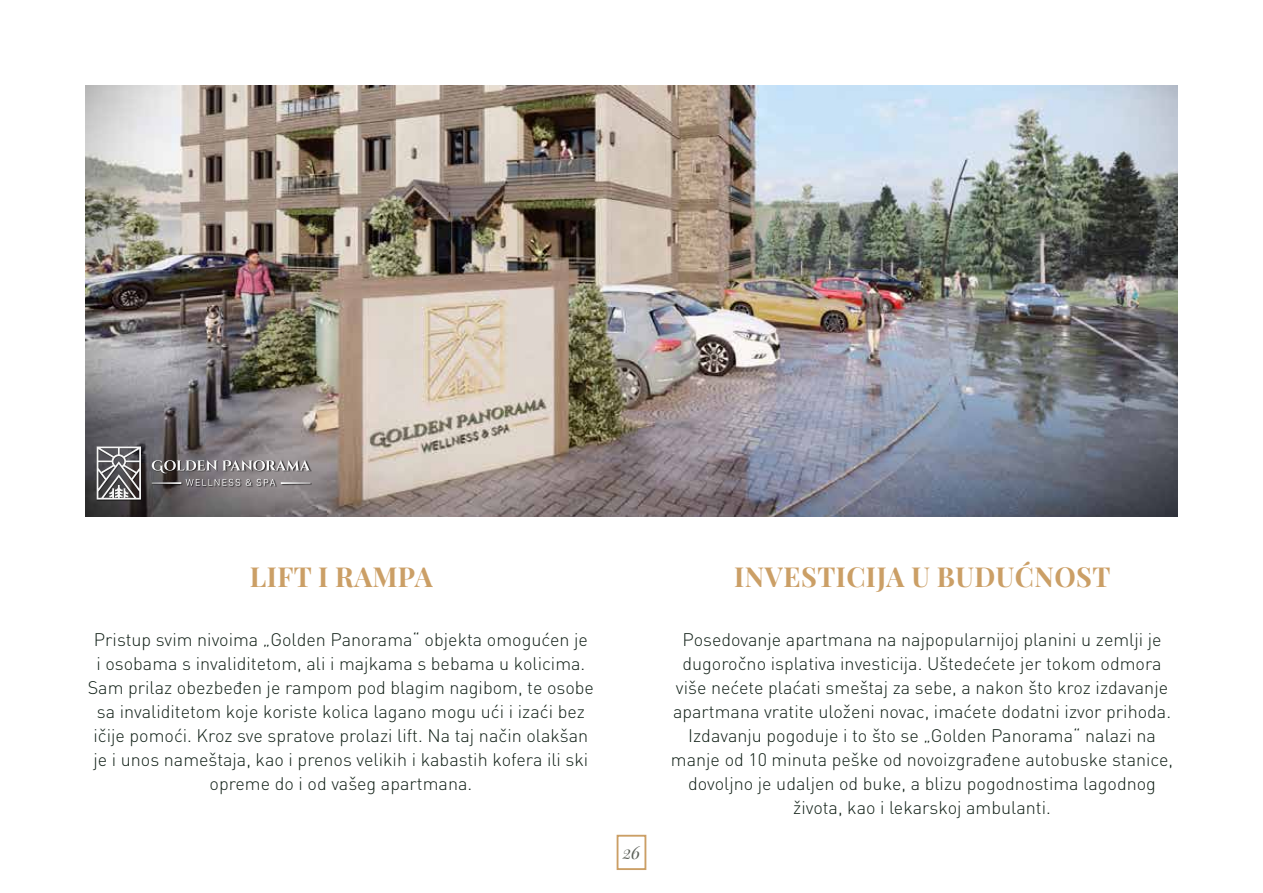
<style>
.page{position:relative;width:1263px;height:893px;background:#fff}
.page>*{position:absolute;margin:0;border:0;box-sizing:border-box;transform-origin:0 0}
.t1{font:27px "Playfair Display";letter-spacing:.02em;color:#cb9f66}
.t2{font:300 18px/24px "DIN Pro";color:#122118;text-align:center}
.t3{font:italic 18px "Playfair Display";color:#5a5f58;scale:.95 1}
</style>
<div class="page">
<div style="left:617px;top:835px;width:29px;height:35px;border:2px solid #cb9f66"></div>
<img style="left:85px;top:85px;width:1093px;height:432px">
<div style="left:97px;top:446px;width:215px;height:55px;background:#000;opacity:.75"></div>
<svg style="left:97px;top:446px;width:44px;height:54px"></svg>
<svg style="left:152px;top:460px;width:158px;height:13px;background:#928e90"></svg>
<svg style="left:281px;top:482px;width:29px;height:2px"></svg>
<svg style="left:152px;top:479px;width:88px;height:7px"></svg>
<svg style="left:246px;top:479px;width:29px;height:7px"></svg>
<h1 class="t1" style="left:250px;top:556px;width:185px">LIFT I RAMPA</h1>
<p class="t2" style="left:88px;top:627px;width:508px">Pristup svim nivoima „Golden Panorama“ objekta omogućen je<br>i osobama s invaliditetom, ali i majkama s bebama u kolicima.<br>Sam prilaz obezbeđen je rampom pod blagim nagibom, te osobe sa invaliditetom koje koriste kolica lagano mogu ući i izaći bez ičije pomoći. Kroz sve spratove prolazi lift. Na taj način olakšan je i unos nameštaja, kao i prenos velikih i kabastih kofera ili ski opreme do i od vašeg apartmana.</p>
<p class="t3" style="left:623px;top:838px;width:20px">26</p>
<h1 class="t1" style="left:734px;top:556px;width:378px">INVESTICIJA U BUDUĆNOST</h1>
<p class="t2" style="left:671px;top:627px;width:504px">Posedovanje apartmana na najpopularnijoj planini u zemlji je dugoročno isplativa investicija. Uštedećete jer tokom odmora više nećete plaćati smeštaj za sebe, a nakon što kroz izdavanje apartmana vratite uloženi novac, imaćete dodatni izvor prihoda.<br>Izdavanju pogoduje i to što se „Golden Panorama“ nalazi na manje od 10 minuta peške od novoizgrađene autobuske stanice, dovoljno je udaljen od buke, a blizu pogodnostima lagodnog života, kao i lekarskoj ambulanti.</p>
</div>
